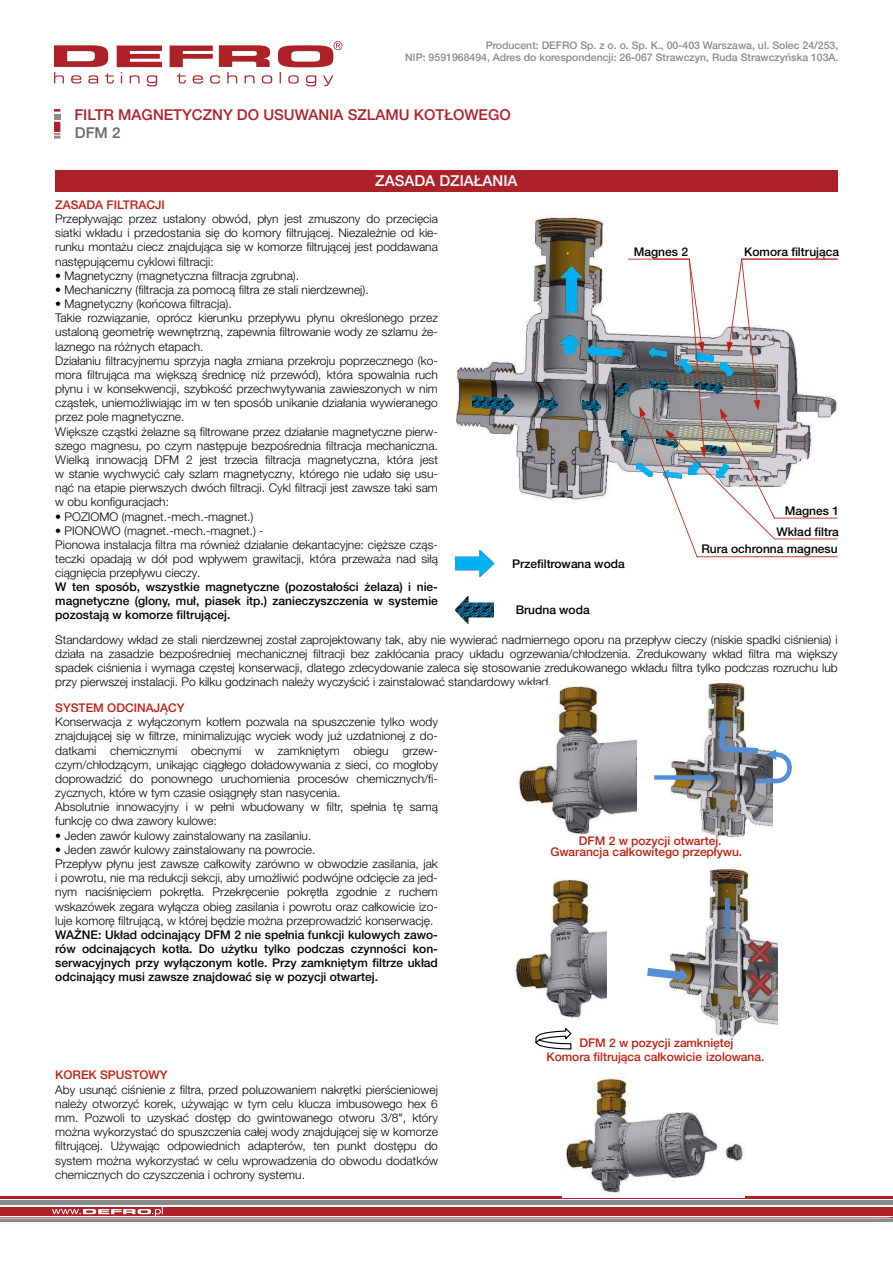
<style>
.page{position:relative;width:893px;height:1263px;background:#fff}
.page>*{position:absolute;margin:0;border:0;box-sizing:border-box;transform-origin:0 0}
.t1{font:500 15px "Helvetica Neue LT Pro";color:#ad2228}
.t2{font:500 15px "Helvetica Neue LT Pro";color:#fff}
.t3{font:500 15px "Helvetica Neue LT Pro";color:#676767}
.t4{font:300 12px/14.1px "Helvetica Neue LT Pro";color:#000}
.t5{font:500 12px/14.1px "Helvetica Neue LT Pro";color:#000;text-align:justify}
.t6{font:500 12px/10.9px "Helvetica Neue LT Pro";color:#c02011}
.t7{font:500 10.5px/12.3px "Helvetica Neue LT Pro";color:#868a8b;text-align:right}
.s1{font-weight:200}
</style>
<div class="page">
<svg style="left:54px;top:41px;width:288px;height:45px"></svg>
<div style="left:54px;top:122px;width:6px;height:10px;background:#ad2228"></div>
<svg style="left:54px;top:133px;width:6px;height:6px"></svg>
<svg style="left:54px;top:109px;width:6px;height:10px"></svg>
<hr style="left:0;top:1217px;width:893px;height:1px;background:#ad2228">
<div style="left:0;top:1207px;width:893px;height:9px;background:#ad2228"></div>
<hr style="left:0;top:1219px;width:893px;height:3px;background:#888b8c">
<div style="left:0;top:1200px;width:893px;height:5px;background:#888b8c"></div>
<svg style="left:52px;top:1207px;width:111px;height:9px"></svg>
<div style="left:55px;top:170px;width:783px;height:21px;background:#ad2228"></div>
<hr style="left:0;top:1196px;width:893px;height:2px;background:#ad2228">
<img style="left:456px;top:214px;width:382px;height:286px">
<img style="left:472px;top:395px;width:42px;height:19px">
<img style="left:561px;top:268px;width:20px;height:44px">
<img style="left:588px;top:345px;width:28px;height:12px">
<img style="left:561px;top:336px;width:19px;height:18px">
<img style="left:582px;top:400px;width:18px;height:13px">
<img style="left:540px;top:398px;width:18px;height:14px">
<svg style="left:616px;top:259px;width:222px;height:298px"></svg>
<img style="left:455px;top:551px;width:39px;height:25px">
<img style="left:455px;top:597px;width:39px;height:26px">
<img style="left:517px;top:685px;width:119px;height:149px">
<img style="left:671px;top:681px;width:101px;height:157px">
<svg style="left:654px;top:718px;width:138px;height:65px"></svg>
<svg style="left:535px;top:1028px;width:37px;height:22px"></svg>
<img style="left:666px;top:868px;width:111px;height:170px">
<img style="left:748px;top:973px;width:23px;height:23px">
<img style="left:748px;top:941px;width:23px;height:23px">
<hr style="left:725px;top:898px;width:4px;height:37px;background:#4f81bc">
<svg style="left:647px;top:968px;width:41px;height:15px"></svg>
<img style="left:515px;top:880px;width:91px;height:139px">
<img style="left:562px;top:1073px;width:182px;height:125px">
<p class="t7" style="left:405px;top:40px;width:435px">Producent: DEFRO Sp. z o. o. Sp. K., 00-403 Warszawa, ul. Solec 24/253,<br>NIP: 9591968494, Adres do korespondencji: 26-067 Strawczyn, Ruda Strawczyńska 103A.</p>
<p class="t1" style="left:74px;top:109px;width:438px">FILTR MAGNETYCZNY DO USUWANIA SZLAMU KOTŁOWEGO</p>
<p class="t3" style="left:75px;top:127px;width:47px">DFM 2</p>
<p class="t2" style="left:375px;top:175px;width:144px">ZASADA DZIAŁANIA</p>
<p class="t6" style="left:55px;top:201px;width:111px">ZASADA FILTRACJI</p>
<p class="t4" style="left:55px;top:213px;width:384px;text-align:justify">Przepływając przez ustalony obwód, płyn jest zmuszony do przecięcia siatki wkładu i przedostania się do komory filtrującej. Niezależnie od kie&shy;runku montażu ciecz znajdująca się w komorze filtrującej jest poddawana następującemu cyklowi filtracji:</p>
<p class="t4" style="left:55px;top:270px;width:245px"><span class="s1">•</span> Magnetyczny (magnetyczna filtracja zgrubna).</p>
<p class="t4" style="left:55px;top:284px;width:315px"><span class="s1">•</span> Mechaniczny (filtracja za pomocą filtra ze stali nierdzewnej).</p>
<p class="t4" style="left:55px;top:298px;width:384px"><span class="s1">•</span> Magnetyczny (końcowa filtracja).<br>Takie rozwiązanie, oprócz kierunku przepływu płynu określonego przez ustaloną geometrię wewnętrzną, zapewnia filtrowanie wody ze szlamu że&shy;laznego na różnych etapach.<br>Działaniu filtracyjnemu sprzyja nagła zmiana przekroju poprzecznego (ko&shy;mora filtrująca ma większą średnicę niż przewód), która spowalnia ruch płynu i w konsekwencji, szybkość przechwytywania zawieszonych w nim cząstek, uniemożliwiając im w ten sposób unikanie działania wywieranego przez pole magnetyczne.<br>Większe cząstki żelazne są filtrowane przez działanie magnetyczne pierw&shy;szego magnesu, po czym następuje bezpośrednia filtracja mechaniczna.<br>Wielką innowacją DFM 2 jest trzecia filtracja magnetyczna, która jest w stanie wychwycić cały szlam magnetyczny, którego nie udało się usu&shy;nąć na etapie pierwszych dwóch filtracji. Cykl filtracji jest zawsze taki sam w obu konfiguracjach:</p>
<p class="t4" style="left:55px;top:511px;width:200px"><span class="s1">•</span> POZIOMO (magnet.-mech.-magnet.)</p>
<p class="t4" style="left:55px;top:525px;width:384px"><span class="s1">•</span> PIONOWO (magnet.-mech.-magnet.) -<br>Pionowa instalacja filtra ma również działanie dekantacyjne: cięższe cząs&shy;teczki opadają w dół pod wpływem grawitacji, która przeważa nad siłą ciągnięcia przepływu cieczy.</p>
<p class="t5" style="left:55px;top:582px;width:384px">W ten sposób, wszystkie magnetyczne (pozostałości żelaza) i nie&shy;magnetyczne (glony, muł, piasek itp.) zanieczyszczenia w systemie pozostają w komorze filtrującej.</p>
<p class="t5" style="left:634px;top:246px;width:56px">Magnes 2</p>
<p class="t5" style="left:744px;top:246px;width:96px">Komora filtrująca</p>
<p class="t5" style="left:785px;top:505px;width:56px">Magnes 1</p>
<p class="t5" style="left:776px;top:526px;width:64px">Wkład filtra</p>
<p class="t5" style="left:701px;top:544px;width:138px">Rura ochronna magnesu</p>
<p class="t5" style="left:512px;top:558px;width:114px">Przefiltrowana woda</p>
<p class="t5" style="left:516px;top:604px;width:76px">Brudna woda</p>
<p class="t4" style="left:55px;top:634px;width:784px;text-align:justify">Standardowy wkład ze stali nierdzewnej został zaprojektowany tak, aby nie wywierać nadmiernego oporu na przepływ cieczy (niskie spadki ciśnienia) i działa na zasadzie bezpośredniej mechanicznej filtracji bez zakłócania pracy układu ogrzewania/chłodzenia. Zredukowany wkład filtra ma większy spadek ciśnienia i wymaga częstej konserwacji, dlatego zdecydowanie zaleca się stosowanie zredukowanego wkładu filtra tylko podczas rozruchu lub przy pierwszej instalacji. Po kilku godzinach należy wyczyścić i zainstalować standardowy wkład.</p>
<p class="t6" style="left:55px;top:704px;width:131px">SYSTEM ODCINAJĄCY</p>
<p class="t4" style="left:55px;top:717px;width:384px">Konserwacja z wyłączonym kotłem pozwala na spuszczenie tylko wody znajdującej się w filtrze, minimalizując wyciek wody już uzdatnionej z do&shy;datkami chemicznymi obecnymi w zamkniętym obiegu grzew&shy;czym/chłodzącym, unikając ciągłego doładowywania z sieci, co mogłoby doprowadzić do ponownego uruchomienia procesów chemicznych/fi&shy;zycznych, które w tym czasie osiągnęły stan nasycenia.<br>Absolutnie innowacyjny i w pełni wbudowany w filtr, spełnia tę samą funkcję co dwa zawory kulowe:</p>
<p class="t4" style="left:55px;top:830px;width:258px"><span class="s1">•</span> Jeden zawór kulowy zainstalowany na zasilaniu.</p>
<p class="t4" style="left:55px;top:844px;width:384px"><span class="s1">•</span> Jeden zawór kulowy zainstalowany na powrocie.<br>Przepływ płynu jest zawsze całkowity zarówno w obwodzie zasilania, jak i powrotu, nie ma redukcji sekcji, aby umożliwić podwójne odcięcie za jed&shy;nym naciśnięciem pokrętła. Przekręcenie pokrętła zgodnie z ruchem wskazówek zegara wyłącza obieg zasilania i powrotu oraz całkowicie izo&shy;luje komorę filtrującą, w której będzie można przeprowadzić konserwację.</p>
<p class="t5" style="left:55px;top:929px;width:384px">WAŻNE: Układ odcinający DFM 2 nie spełnia funkcji kulowych zawo&shy;rów odcinających kotła. Do użytku tylko podczas czynności kon&shy;serwacyjnych przy wyłączonym kotle. Przy zamkniętym filtrze układ odcinający musi zawsze znajdować się w pozycji otwartej.</p>
<p class="t6" style="left:55px;top:1071px;width:114px">KOREK SPUSTOWY</p>
<p class="t4" style="left:55px;top:1084px;width:384px;text-align:justify">Aby usunąć ciśnienie z filtra, przed poluzowaniem nakrętki pierścieniowej należy otworzyć korek, używając w tym celu klucza imbusowego hex 6 mm. Pozwoli to uzyskać dostęp do gwintowanego otworu 3/8", który można wykorzystać do spuszczenia całej wody znajdującej się w komorze filtrującej. Używając odpowiednich adapterów, ten punkt dostępu do system można wykorzystać w celu wprowadzenia do obwodu dodatków chemicznych do czyszczenia i ochrony systemu.</p>
<p class="t6" style="left:550px;top:837px;width:193px;text-indent:29px">DFM 2 w pozycji otwartej.<br>Gwarancja całkowitego przepływu.</p>
<p class="t6" style="left:546px;top:1038px;width:219px;line-height:13.6px;text-align:center">DFM 2 w pozycji zamkniętej<br>Komora filtrująca całkowicie izolowana.</p>
</div>
